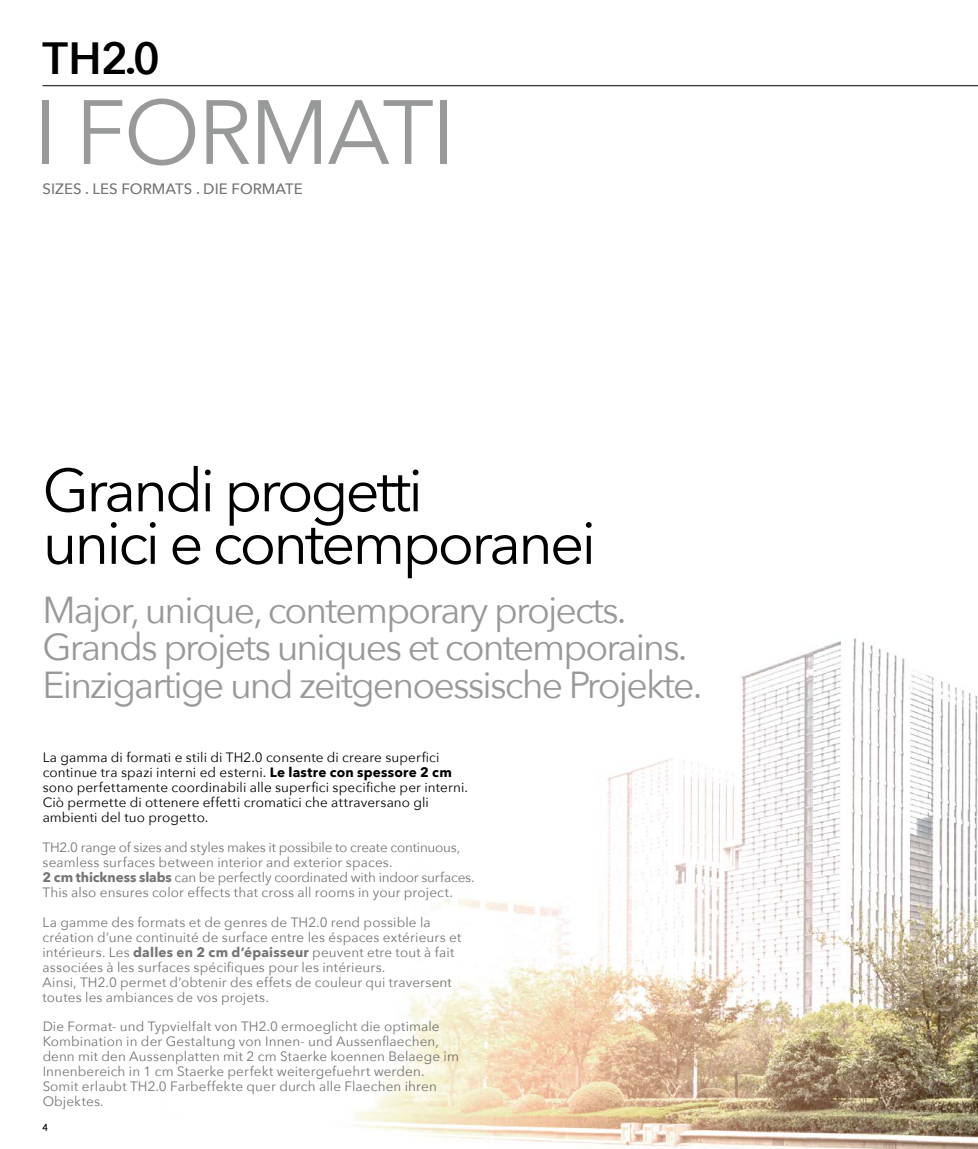
<style>
.page{position:relative;width:978px;height:1149px;background:#fff}
.page>*{position:absolute;margin:0;border:0;box-sizing:border-box;transform-origin:0 0}
.t1{font:90px "Avenir Next";letter-spacing:-.025em;color:#989999}
.t2{font:60px/52.5px "Avenir Next";letter-spacing:-.05em;color:#000}
.t3{font:600 45px "Avenir Next";color:#000}
.t4{font:37.5px/37.5px "Avenir Next";letter-spacing:-.05em;color:#989999}
.t5{font:500 15px "Avenir Next";color:#757574}
.t6{font:13.5px/15px "Avenir Next";letter-spacing:.01em;color:#757574}
.t7{font:13.5px/15px "Avenir Next";letter-spacing:.01em;color:#000}
.t8{font:10.5px "Casper";color:#000}
.s1{font-weight:700}
</style>
<div class="page">
<img style="left:356px;top:638px;width:622px;height:510px">
<hr style="left:43px;top:85px;width:935px;height:1px;background:#000">
<h3 class="t3" style="left:43px;top:20px;width:119px">TH2.0</h3>
<h1 class="t1" style="left:34px;top:56px;width:422px">I FORMATI</h1>
<p class="t5" style="left:43px;top:176px;width:262px">SIZES . LES FORMATS . DIE FORMATE</p>
<h2 class="t2" style="left:43px;top:461px;width:555px">Grandi progetti<br>unici e contemporanei</h2>
<h3 class="t4" style="left:43px;top:589px;width:662px">Major, unique, contemporary projects.<br>Grands projets uniques et contemporains.<br>Einzigartige und zeitgenoessische Projekte.</h3>
<p class="t7" style="left:43px;top:749px;width:427px">La gamma di formati e stili di TH2.0 consente di creare superfici continue tra spazi interni ed esterni. <span class="s1">Le lastre con spessore 2 cm </span>sono perfettamente coordinabili alle superfici specifiche per interni.<br>Ciò permette di ottenere effetti cromatici che attraversano gli ambienti del tuo progetto.</p>
<p class="t6" style="left:43px;top:838px;width:434px">TH2.0 range of sizes and styles makes it possibile to create continuous, seamless surfaces between interior and exterior spaces.<br><span class="s1">2 cm thickness slabs</span> can be perfectly coordinated with indoor surfaces.<br>This also ensures color effects that cross all rooms in your project.</p>
<p class="t6" style="left:43px;top:913px;width:420px">La gamme des formats et de genres de TH2.0 rend possible la création d’une continuité de surface entre les éspaces extérieurs et intérieurs. Les <span class="s1">dalles en 2 cm d’épaisseur</span> peuvent etre tout à fait associées à les surfaces spécifiques pour les intérieurs.<br>Ainsi, TH2.0 permet d’obtenir des effets de couleur qui traversent toutes les ambiances de vos projets.</p>
<p class="t6" style="left:43px;top:1018px;width:418px">Die Format- und Typvielfalt von TH2.0 ermoeglicht die optimale Kombination in der Gestaltung von Innen- und Aussenflaechen, denn mit den Aussenplatten mit 2 cm Staerke koennen Belaege im Innenbereich in 1 cm Staerke perfekt weitergefuehrt werden.<br>Somit erlaubt TH2.0 Farbeffekte quer durch alle Flaechen ihren Objektes.</p>
<p class="t8" style="left:43px;top:1121px;width:7px">4</p>
</div>
